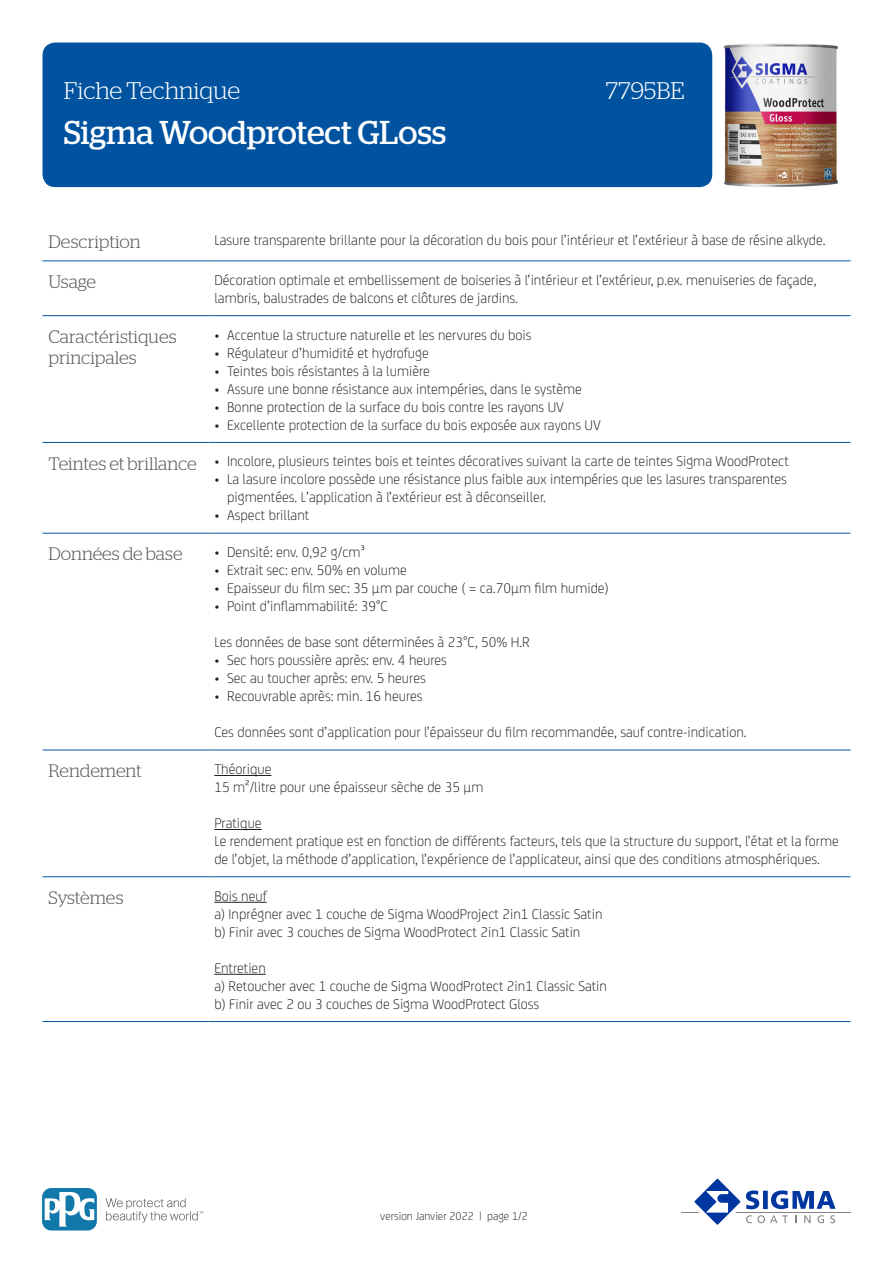
<style>
.page{position:relative;width:893px;height:1263px;background:#fff}
.page>*{position:absolute;margin:0;border:0;box-sizing:border-box;transform-origin:0 0}
.t1{font:33px "Stag";color:#fff}
.RH1{font:300 24px "Stag";color:#fff}
.KOP{font:300 18px/21.6px "Stag";color:#57585a}
.BODY{font:300 15px/18px "FS Joey";color:#231f20}
.t2{font:300 12px "FS Joey";color:#231f20}
</style>
<div class="page">
<div style="left:43px;top:43px;width:669px;height:144px;background:#0153a0;border-radius:13px"></div>
<hr style="left:681px;top:1211px;width:169px;height:1px;background:#808285">
<svg style="left:689px;top:1178px;width:147px;height:47px"></svg>
<svg style="left:106px;top:1198px;width:97px;height:24px"></svg>
<svg style="left:43px;top:1188px;width:54px;height:42px"></svg>
<svg style="left:45px;top:1191px;width:49px;height:35px"></svg>
<hr style="left:43px;top:260px;width:165px;height:1px;background:#0153a0">
<hr style="left:208px;top:260px;width:642px;height:1px;background:#0153a0">
<hr style="left:43px;top:315px;width:165px;height:1px;background:#0153a0">
<hr style="left:208px;top:315px;width:642px;height:1px;background:#0153a0">
<hr style="left:43px;top:442px;width:165px;height:1px;background:#0153a0">
<hr style="left:208px;top:442px;width:642px;height:1px;background:#0153a0">
<hr style="left:43px;top:533px;width:165px;height:1px;background:#0153a0">
<hr style="left:208px;top:533px;width:642px;height:1px;background:#0153a0">
<hr style="left:43px;top:750px;width:165px;height:1px;background:#0153a0">
<hr style="left:208px;top:750px;width:642px;height:1px;background:#0153a0">
<hr style="left:43px;top:876px;width:165px;height:1px;background:#0153a0">
<hr style="left:208px;top:876px;width:642px;height:1px;background:#0153a0">
<hr style="left:43px;top:1021px;width:165px;height:1px;background:#0153a0">
<hr style="left:208px;top:1021px;width:642px;height:1px;background:#0153a0">
<hr style="left:214px;top:775px;width:57px;height:1px;background:#231f20">
<hr style="left:214px;top:829px;width:48px;height:1px;background:#231f20">
<hr style="left:214px;top:902px;width:53px;height:1px;background:#231f20">
<hr style="left:214px;top:974px;width:52px;height:1px;background:#231f20">
<img style="left:723px;top:43px;width:115px;height:144px">
<p class="RH1" style="left:64px;top:77px;width:178px">Fiche Technique</p>
<p class="RH1" style="left:606px;top:77px;width:80px">7795BE</p>
<p class="t1" style="left:64px;top:114px;width:384px">Sigma Woodprotect GLoss</p>
<p class="KOP" style="left:49px;top:231px;width:94px">Description</p>
<p class="BODY" style="left:214px;top:230px;width:613px">Lasure transparente brillante pour la décoration du bois pour l’intérieur et l’extérieur à base de résine alkyde.</p>
<p class="KOP" style="left:49px;top:271px;width:49px">Usage</p>
<p class="BODY" style="left:214px;top:270px;width:603px">Décoration optimale et embellissement de boiseries à l’intérieur et l’extérieur, p.ex. menuiseries de façade, lambris, balustrades de balcons et clôtures de jardins.</p>
<p class="KOP" style="left:49px;top:325px;width:130px">Caractéristiques principales</p>
<p class="BODY" style="left:214px;top:325px;width:319px">• Accentue la structure naturelle et les nervures du bois</p>
<p class="BODY" style="left:214px;top:343px;width:216px">• Régulateur d’humidité et hydrofuge</p>
<p class="BODY" style="left:214px;top:361px;width:217px">• Teintes bois résistantes à la lumière</p>
<p class="BODY" style="left:214px;top:379px;width:369px">• Assure une bonne résistance aux intempéries, dans le système</p>
<p class="BODY" style="left:214px;top:397px;width:351px">• Bonne protection de la surface du bois contre les rayons UV</p>
<p class="BODY" style="left:214px;top:415px;width:388px">• Excellente protection de la surface du bois exposée aux rayons UV</p>
<p class="KOP" style="left:49px;top:452px;width:150px">Teintes et brillance</p>
<p class="BODY" style="left:214px;top:451px;width:576px">• Incolore, plusieurs teintes bois et teintes décoratives suivant la carte de teintes Sigma WoodProtect</p>
<p class="BODY" style="left:227px;top:469px;width:561px;text-indent:-13px">• La lasure incolore possède une résistance plus faible aux intempéries que les lasures transparentes pigmentées. L’application à l’extérieur est à déconseiller.</p>
<p class="BODY" style="left:214px;top:505px;width:96px">• Aspect brillant</p>
<p class="KOP" style="left:49px;top:543px;width:136px">Données de base</p>
<p class="BODY" style="left:214px;top:542px;width:152px">• Densité: env. 0,92 g/cm³</p>
<p class="BODY" style="left:214px;top:560px;width:194px">• Extrait sec: env. 50% en volume</p>
<p class="BODY" style="left:214px;top:578px;width:396px">• Epaisseur du film sec: 35 µm par couche ( = ca.70µm film humide)</p>
<p class="BODY" style="left:214px;top:596px;width:175px">• Point d’inflammabilité: 39°C</p>
<p class="BODY" style="left:214px;top:632px;width:317px">Les données de base sont déterminées à 23°C, 50% H.R</p>
<p class="BODY" style="left:214px;top:650px;width:234px">• Sec hors poussière après: env. 4 heures</p>
<p class="BODY" style="left:214px;top:668px;width:213px">• Sec au toucher après: env. 5 heures</p>
<p class="BODY" style="left:214px;top:686px;width:210px">• Recouvrable après: min. 16 heures</p>
<p class="BODY" style="left:214px;top:722px;width:534px">Ces données sont d’application pour l’épaisseur du film recommandée, sauf contre-indication.</p>
<p class="KOP" style="left:49px;top:760px;width:95px">Rendement</p>
<p class="BODY" style="left:214px;top:759px;width:271px">Théorique<br>15 m²/litre pour une épaisseur sèche de 35 µm</p>
<p class="BODY" style="left:214px;top:813px;width:626px">Pratique<br>Le rendement pratique est en fonction de différents facteurs, tels que la structure du support, l’état et la forme de l’objet, la méthode d’application, l’expérience de l’applicateur, ainsi que des conditions atmosphériques.</p>
<p class="KOP" style="left:49px;top:886px;width:76px">Systèmes</p>
<p class="BODY" style="left:214px;top:886px;width:390px">Bois neuf<br>a) Inprégner avec 1 couche de Sigma WoodProject 2in1 Classic Satin b) Finir avec 3 couches de Sigma WoodProtect 2in1 Classic Satin</p>
<p class="BODY" style="left:214px;top:958px;width:394px">Entretien<br>a) Retoucher avec 1 couche de Sigma WoodProtect 2in1 Classic Satin b) Finir avec 2 ou 3 couches de Sigma WoodProtect Gloss</p>
<p class="t2" style="left:380px;top:1208px;width:149px">version Janvier 2022 | page 1/2</p>
</div>
